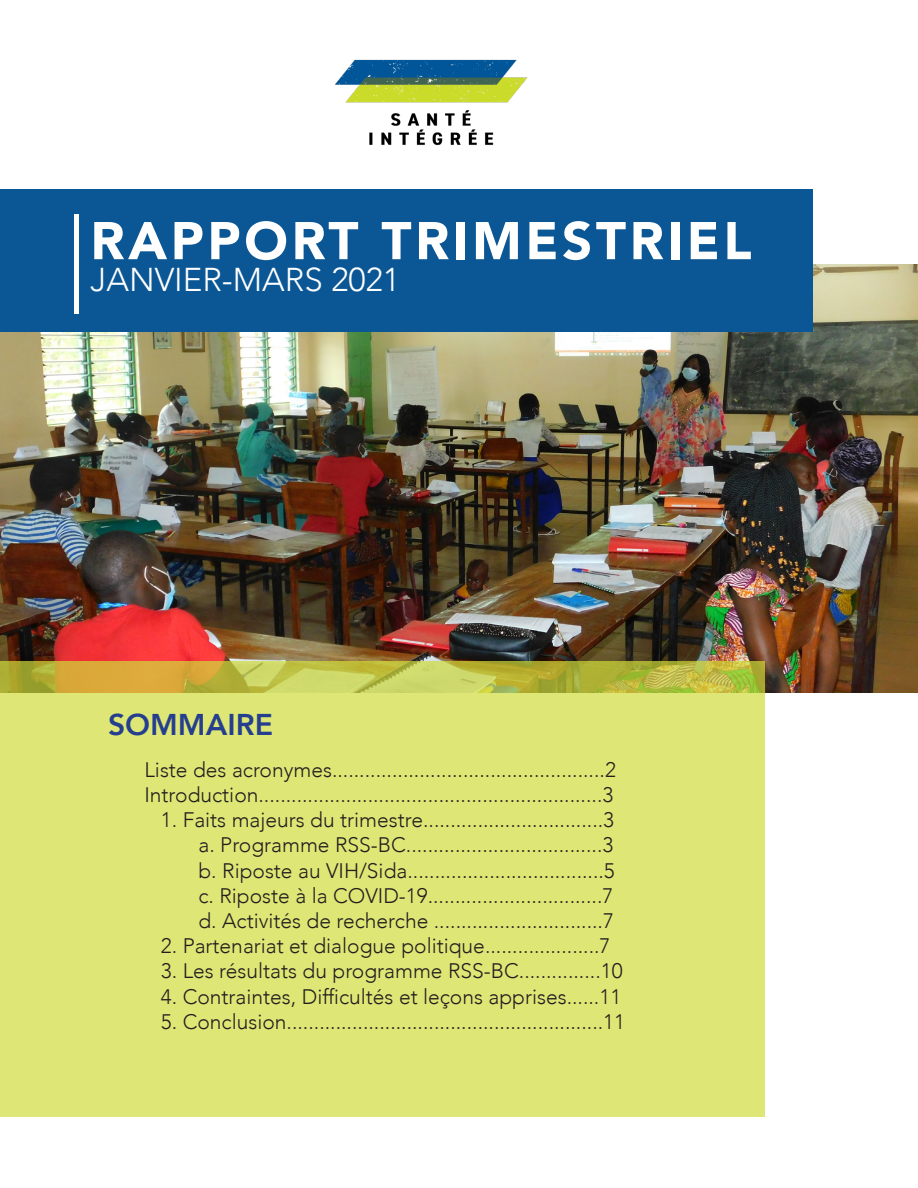
<style>
.page{position:relative;width:918px;height:1188px;background:#fff}
.page>*{position:absolute;margin:0;border:0;box-sizing:border-box;transform-origin:0 0}
.t1{font:900 52.5px "Avenir";letter-spacing:.07em;color:#fff}
.t2{font:300 33px "Avenir";color:#fff}
.t3{font:800 30px "Avenir";color:#253f8e}
.t4{font:300 21px "Avenir";color:#231f20}
</style>
<div class="page">
<img style="left:0;top:264px;width:918px;height:429px">
<div style="left:0;top:189px;width:812px;height:143px;background:#0b5795"></div>
<div style="left:0;top:662px;width:764px;height:455px;background:#dee775"></div>
<hr style="left:74px;top:215px;width:4px;height:99px;background:#fff">
<img style="left:335px;top:59px;width:193px;height:87px">
<p class="t1" style="left:90px;top:196px;width:663px">RAPPORT TRIMESTRIEL</p>
<p class="t2" style="left:90px;top:260px;width:311px">JANVIER-MARS 2021</p>
<p class="t3" style="left:108px;top:701px;width:166px">SOMMAIRE</p>
<p class="t4" style="left:144px;top:757px;width:473px">Liste des acronymes..................................................2</p>
<p class="t4" style="left:144px;top:782px;width:470px">Introduction...............................................................3</p>
<p class="t4" style="left:161px;top:808px;width:455px">1. Faits majeurs du trimestre.................................3</p>
<p class="t4" style="left:198px;top:833px;width:416px">a. Programme RSS-BC....................................3</p>
<p class="t4" style="left:198px;top:858px;width:418px">b. Riposte au VIH/Sida....................................5</p>
<p class="t4" style="left:198px;top:883px;width:416px">c. Riposte à la COVID-19................................7</p>
<p class="t4" style="left:198px;top:908px;width:417px">d. Activités de recherche ...............................7</p>
<p class="t4" style="left:161px;top:934px;width:451px">2. Partenariat et dialogue politique.....................7</p>
<p class="t4" style="left:161px;top:959px;width:463px">3. Les résultats du programme RSS-BC...............10</p>
<p class="t4" style="left:161px;top:984px;width:462px">4. Contraintes, Difficultés et leçons apprises......11</p>
<p class="t4" style="left:161px;top:1009px;width:466px">5. Conclusion..........................................................11</p>
</div>
